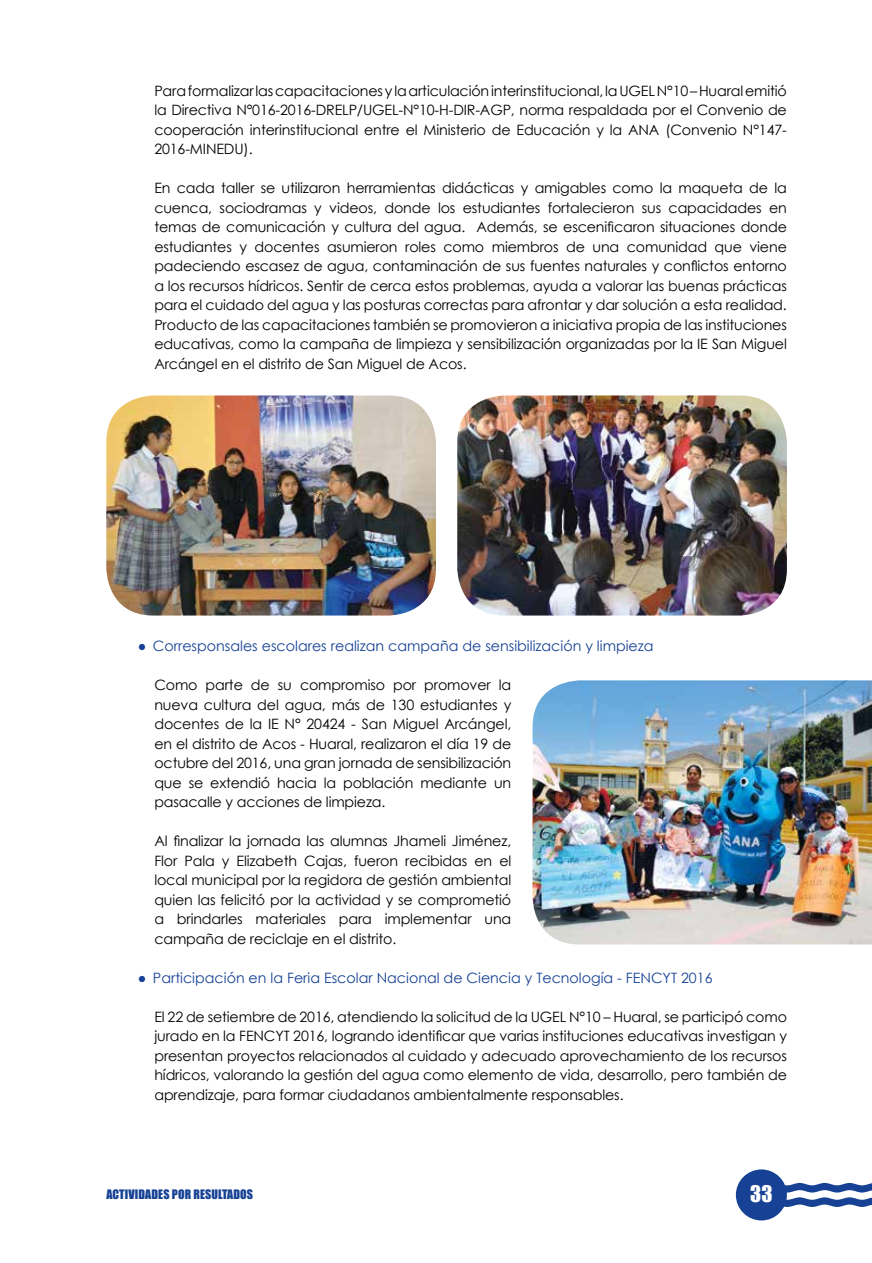
<style>
.page{position:relative;width:872px;height:1263px;background:#fff}
.page>*{position:absolute;margin:0;border:0;box-sizing:border-box;transform-origin:0 0}
.t1{font:21px "Impact";color:#fff}
.t2{font:14.25px/19.5px "Century Gothic";letter-spacing:-.01em;color:#000;text-align:justify}
.t3{font:14.25px "Century Gothic";color:#164194}
.t4{font:12px "Impact";letter-spacing:.01em;color:#164194}
</style>
<div class="page">
<svg style="left:784px;top:1183px;width:88px;height:24px"></svg>
<div style="left:736px;top:1169px;width:51px;height:51px;background:#164194;border-radius:50%"></div>
<img style="left:106px;top:395px;width:330px;height:220px">
<img style="left:457px;top:395px;width:330px;height:220px">
<img style="left:532px;top:680px;width:340px;height:264px">
<p class="t2" style="left:154px;top:81px;width:634px">Para formalizar las capacitaciones y la articulación interinstitucional, la UGEL N°10 – Huaral emitió la Directiva N°016-2016-DRELP/UGEL-N°10-H-DIR-AGP, norma respaldada por el Convenio de cooperación interinstitucional entre el Ministerio de Educación y la ANA (Convenio N°147- 2016-MINEDU).</p>
<p class="t2" style="left:154px;top:178px;width:634px">En cada taller se utilizaron herramientas didácticas y amigables como la maqueta de la cuenca, sociodramas y videos, donde los estudiantes fortalecieron sus capacidades en temas de comunicación y cultura del agua. Además, se escenificaron situaciones donde estudiantes y docentes asumieron roles como miembros de una comunidad que viene padeciendo escasez de agua, contaminación de sus fuentes naturales y conflictos entorno a los recursos hídricos. Sentir de cerca estos problemas, ayuda a valorar las buenas prácticas para el cuidado del agua y las posturas correctas para afrontar y dar solución a esta realidad.<br>Producto de las capacitaciones también se promovieron a iniciativa propia de las instituciones educativas, como la campaña de limpieza y sensibilización organizadas por la IE San Miguel Arcángel en el distrito de San Miguel de Acos.</p>
<p class="t3" style="left:138px;top:636px;width:517px">● Corresponsales escolares realizan campaña de sensibilización y limpieza</p>
<p class="t2" style="left:154px;top:675px;width:358px">Como parte de su compromiso por promover la nueva cultura del agua, más de 130 estudiantes y docentes de la IE N° 20424 - San Miguel Arcángel, en el distrito de Acos - Huaral, realizaron el día 19 de octubre del 2016, una gran jornada de sensibilización que se extendió hacia la población mediante un pasacalle y acciones de limpieza.</p>
<p class="t2" style="left:154px;top:831px;width:358px">Al finalizar la jornada las alumnas Jhameli Jiménez, Flor Pala y Elizabeth Cajas, fueron recibidas en el local municipal por la regidora de gestión ambiental quien las felicitó por la actividad y se comprometió a brindarles materiales para implementar una campaña de reciclaje en el distrito.</p>
<p class="t3" style="left:138px;top:967px;width:576px">● Participación en la Feria Escolar Nacional de Ciencia y Tecnología - FENCYT 2016</p>
<p class="t2" style="left:154px;top:1006px;width:634px">El 22 de setiembre de 2016, atendiendo la solicitud de la UGEL N°10 – Huaral, se participó como jurado en la FENCYT 2016, logrando identificar que varias instituciones educativas investigan y presentan proyectos relacionados al cuidado y adecuado aprovechamiento de los recursos hídricos, valorando la gestión del agua como elemento de vida, desarrollo, pero también de aprendizaje, para formar ciudadanos ambientalmente responsables.</p>
<p class="t4" style="left:106px;top:1185px;width:148px">ACTIVIDADES POR RESULTADOS</p>
<h1 class="t1" style="left:750px;top:1177px;width:24px">33</h1>
</div>
